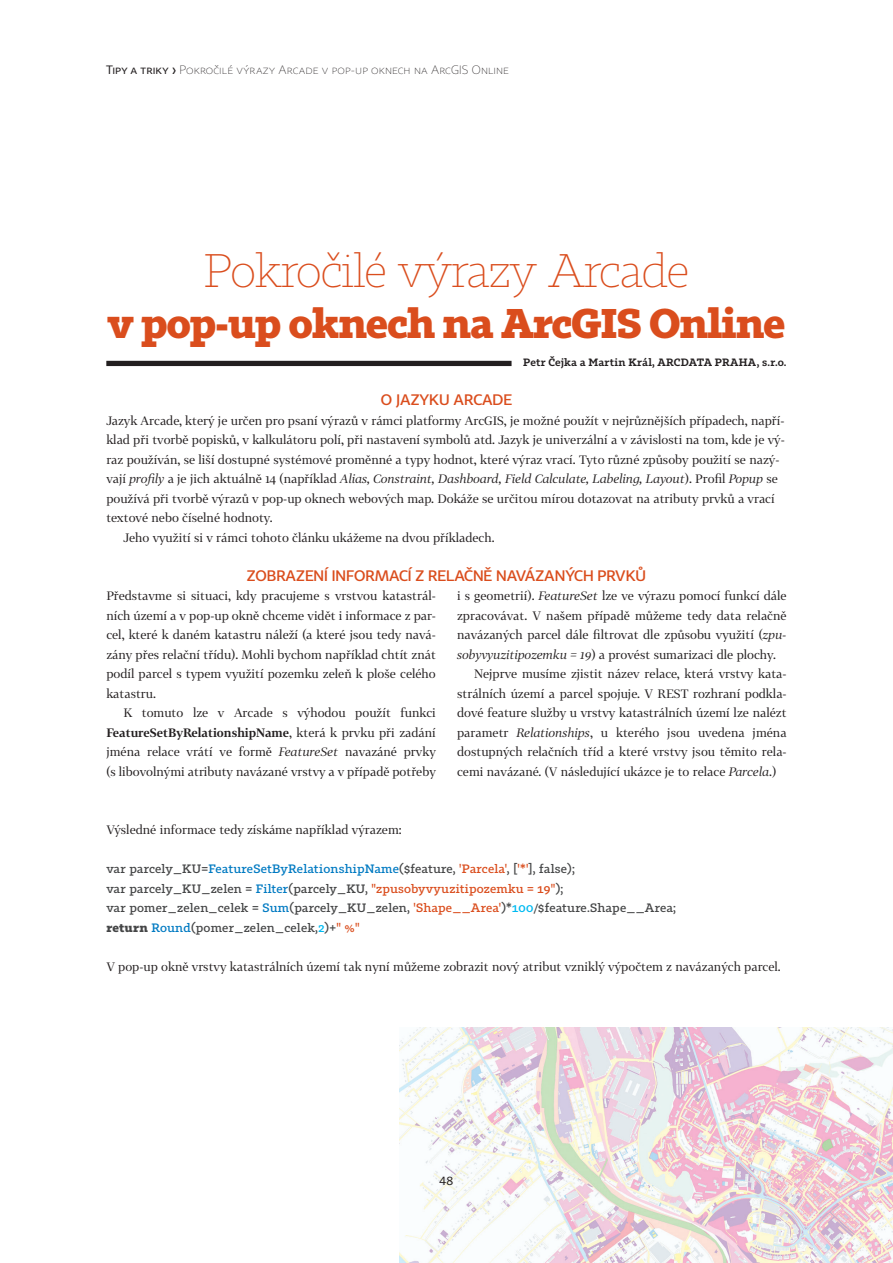
<style>
.page{position:relative;width:893px;height:1263px;background:#fff}
.page>*{position:absolute;margin:0;border:0;box-sizing:border-box;transform-origin:0 0}
.t1{font:100 46.35px "Tabac Slab";letter-spacing:-.03em;color:#da4d1d}
.t2{font:700 40.95px "Tabac Slab";letter-spacing:-.03em;color:#da4d1d}
.t3{font:500 15px "Tabac Sans";color:#da4d1d}
.t4{font:12px/19.5px "Tabac G2";color:#231f20;text-align:justify}
.t5{font:500 12px/19.5px "Tabac Slab";letter-spacing:.015em;color:#454647}
.t6{font:italic 12px "Tabac G2";color:#231f20}
.t7{font:100 12px "Tabac Sans";letter-spacing:.01em;color:#231f20}
.t8{font:12px "Tabac Slab";color:#231f20}
.t9{font:600 10.5px "Tabac Slab";letter-spacing:.02em;color:#231f20}
.s1{font-weight:400}
.s2{font-size:9px}
.s3{font-style:normal}
.s4{font-weight:600}
.s5{font-style:italic}
.s6{color:#007ac2}
.s7{color:#da4d1d}
.s8{color:#00baf1}
.s9{font-weight:700}
</style>
<div class="page">
<div style="left:106px;top:361px;width:406px;height:5px;background:#231f20"></div>
<img style="left:399px;top:1028px;width:494px;height:235px">
<p class="t7" style="left:106px;top:62px;width:404px"><span class="s1">Tipy a triky</span> <span class="s2">❯</span> Pokročilé výrazy Arcade v pop-up oknech na ArcGIS Online</p>
<h1 class="t1" style="left:204px;top:243px;width:487px">Pokročilé výrazy Arcade</h1>
<h2 class="t2" style="left:107px;top:298px;width:680px">v pop-up oknech na ArcGIS Online</h2>
<p class="t9" style="left:523px;top:356px;width:265px">Petr Čejka a Martin Král, ARCDATA PRAHA, s.r.o.</p>
<p class="t3" style="left:381px;top:391px;width:133px">O JAZYKU ARCADE</p>
<p class="t4" style="left:106px;top:411px;width:680px">Jazyk Arcade, který je určen pro psaní výrazů v rámci platformy ArcGIS, je možné použít v nejrůznějších případech, napří‑</p>
<p class="t4" style="left:106px;top:430px;width:680px">klad při tvorbě popisků, v kalkulátoru polí, při nastavení symbolů atd. Jazyk je univerzální a v závislosti na tom, kde je vý‑</p>
<p class="t4" style="left:106px;top:450px;width:675px">raz používán, se liší dostupné systémové proměnné a typy hodnot, které výraz vrací. Tyto různé způsoby použití se nazý‑</p>
<p class="t6" style="left:106px;top:471px;width:673px"><span class="s3">vají</span> profily <span class="s3">a je jich aktuálně 14 (například</span> Alias, Constraint, Dashboard, Field Calculate, Labeling, Layout<span class="s3">). Profil</span> Popup <span class="s3">se</span></p>
<p class="t4" style="left:106px;top:489px;width:670px">používá při tvorbě výrazů v pop‑up oknech webových map. Dokáže se určitou mírou dotazovat na atributy prvků a vrací</p>
<p class="t4" style="left:106px;top:508px;width:168px">textové nebo číselné hodnoty.</p>
<p class="t4" style="left:123px;top:528px;width:373px">Jeho využití si v rámci tohoto článku ukážeme na dvou příkladech.</p>
<p class="t3" style="left:247px;top:566px;width:401px">ZOBRAZENÍ INFORMACÍ Z RELAČNĚ NAVÁZANÝCH PRVKŮ</p>
<p class="t4" style="left:106px;top:586px;width:331px">Představme si situaci, kdy pracujeme s vrstvou katastrál‑ ních území a v pop‑up okně chceme vidět i informace z par‑ cel, které k daném katastru náleží (a které jsou tedy navá‑ zány přes relační třídu). Mohli bychom například chtít znát podíl parcel s typem využití pozemku zeleň k ploše celého katastru.</p>
<p class="t4" style="left:106px;top:703px;width:331px;text-indent:17px">K tomuto lze v Arcade s výhodou použít funkci <span class="s4">FeatureSetByRelationshipName</span>, která k prvku při zadání jména relace vrátí ve formě <span class="s5">FeatureSet</span> navazáné prvky (s libovolnými atributy navázané vrstvy a v případě potřeby</p>
<p class="t4" style="left:457px;top:586px;width:331px">i s geometrií). <span class="s5">FeatureSet</span> lze ve výrazu pomocí funkcí dále</p>
<p class="t4" style="left:457px;top:606px;width:331px">zpracovávat. V našem případě můžeme tedy data relačně</p>
<p class="t4" style="left:457px;top:625px;width:331px">navázaných parcel dále filtrovat dle způsobu využití (<span class="s5">zpu-</span></p>
<p class="t4" style="left:457px;top:645px;width:320px"><span class="s5">sobyvyuzitipozemku = 19</span>) a provést sumarizaci dle plochy.</p>
<p class="t4" style="left:474px;top:664px;width:314px">Nejprve musíme zjistit název relace, která vrstvy kata‑</p>
<p class="t4" style="left:457px;top:684px;width:331px">strálních území a parcel spojuje. V REST rozhraní podkla‑</p>
<p class="t4" style="left:457px;top:703px;width:331px">dové feature služby u vrstvy katastrálních území lze nalézt</p>
<p class="t4" style="left:457px;top:723px;width:331px">parametr <span class="s5">Relationships</span>, u kterého jsou uvedena jména</p>
<p class="t4" style="left:457px;top:742px;width:331px">dostupných relačních tříd a které vrstvy jsou těmito rela‑</p>
<p class="t4" style="left:457px;top:762px;width:321px">cemi navázané. (V následující ukázce je to relace <span class="s5">Parcela</span>.)</p>
<p class="t4" style="left:106px;top:820px;width:297px">Výsledné informace tedy získáme například výrazem:</p>
<p class="t5" style="left:106px;top:859px;width:571px">var parcely_KU=<span class="s6">FeatureSetByRelationshipName</span>($feature, <span class="s7">'Parcela'</span>, [<span class="s7">'*'</span>], false);<br>var parcely_KU_zelen = <span class="s6">Filter</span>(parcely_KU, <span class="s7">"zpusobyvyuzitipozemku = 19"</span>);<br>var pomer_zelen_celek = <span class="s6">Sum</span>(parcely_KU_zelen, <span class="s7">'Shape__Area'</span>)*<span class="s8">100</span>/$feature.Shape__Area; <span class="s9">return</span> <span class="s6">Round</span>(pomer_zelen_celek,<span class="s8">2</span>)+<span class="s7">" %"</span></p>
<p class="t4" style="left:106px;top:957px;width:676px">V pop-up okně vrstvy katastrálních území tak nyní můžeme zobrazit nový atribut vzniklý výpočtem z navázaných parcel.</p>
<p class="t8" style="left:440px;top:1174px;width:15px">48</p>
</div>
